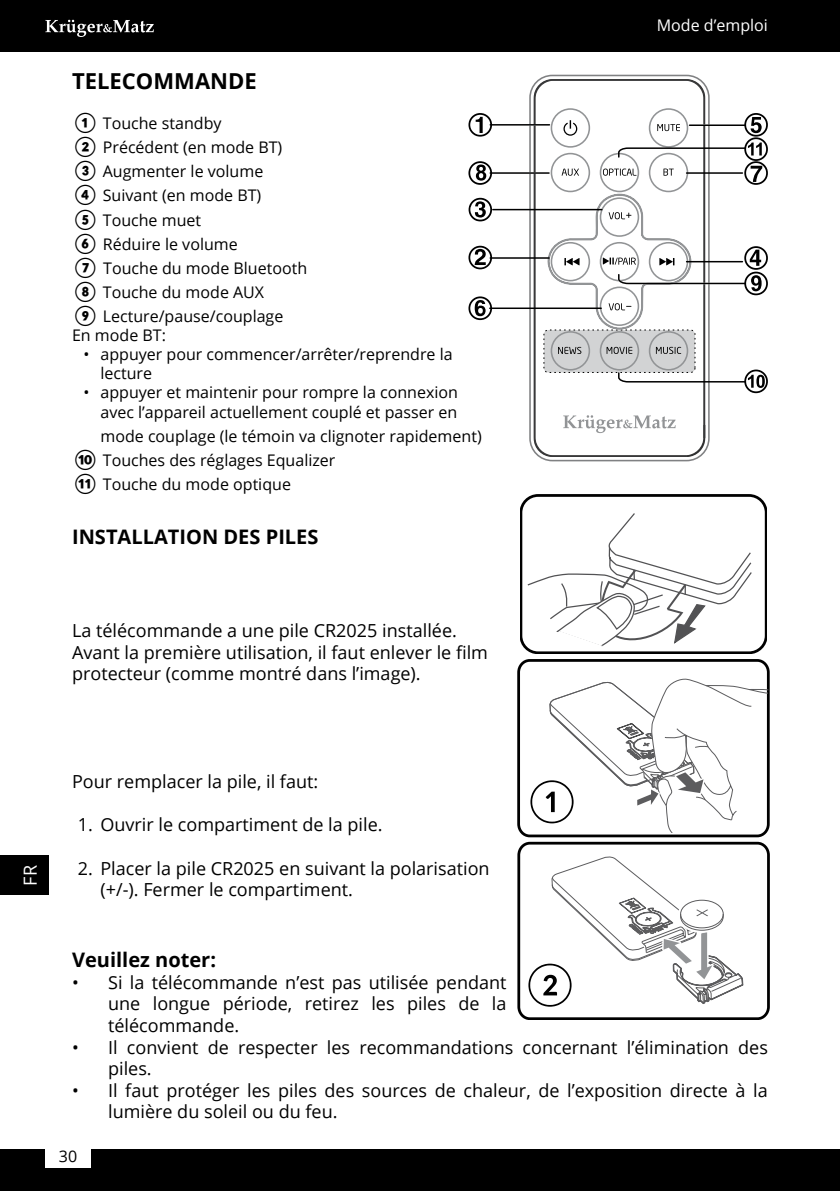
<style>
.page{position:relative;width:840px;height:1191px;background:#fff}
.page>*{position:absolute;margin:0;border:0;box-sizing:border-box;transform-origin:0 0}
.t1{font:700 22px "Open Sans";color:#000}
.t2{font:700 20px "Open Sans";color:#000}
.t3{font:18px/21.6px "Open Sans";color:#000}
.t4{font:18px "Open Sans";color:#fff}
.t5{font:16px/24px "Open Sans";color:#000}
.t6{font:16px "Open Sans";color:#fff}
.s1{font-family:"Carlito";font-weight:700;font-size:20px}
</style>
<div class="page">
<hr style="left:839px;top:1149px;width:1px;height:42px;background:#000">
<div style="left:0;top:0;width:839px;height:51px;background:#000"></div>
<svg style="left:45px;top:20px;width:109px;height:17px"></svg>
<div style="left:0;top:1149px;width:839px;height:42px;background:#000"></div>
<div style="left:45px;top:1144px;width:46px;height:24px;background:#fff"></div>
<div style="left:0;top:855px;width:49px;height:40px;background:#000"></div>
<div style="left:529px;top:75px;width:180px;height:386px;border:2px solid #808183;border-radius:22px"></div>
<svg style="left:533px;top:78px;width:172px;height:380px"></svg>
<svg style="left:684px;top:437px;width:21px;height:21px"></svg>
<svg style="left:492px;top:123px;width:54px;height:162px"></svg>
<hr style="left:490px;top:124px;width:59px;height:2px;background:#000">
<hr style="left:490px;top:172px;width:58px;height:2px;background:#000">
<hr style="left:490px;top:257px;width:58px;height:2px;background:#000">
<hr style="left:489px;top:307px;width:112px;height:2px;background:#000">
<hr style="left:492px;top:209px;width:109px;height:1px;background:#000">
<svg style="left:468px;top:113px;width:24px;height:24px"></svg>
<svg style="left:468px;top:198px;width:24px;height:23px"></svg>
<svg style="left:468px;top:246px;width:24px;height:23px"></svg>
<svg style="left:468px;top:296px;width:24px;height:24px"></svg>
<svg style="left:563px;top:415px;width:112px;height:18px"></svg>
<svg style="left:468px;top:161px;width:24px;height:24px"></svg>
<svg style="left:546px;top:107px;width:221px;height:286px"></svg>
<svg style="left:526px;top:513px;width:226px;height:139px"></svg>
<div style="left:520px;top:495px;width:246px;height:158px;border:3px solid #000;border-radius:17px"></div>
<div style="left:517px;top:659px;width:251px;height:178px;border:3px solid #000;border-radius:11px"></div>
<svg style="left:528px;top:678px;width:240px;height:341px"></svg>
<p class="t1" style="left:72px;top:65px;width:186px">TELECOMMANDE</p>
<p class="t5" style="left:72px;top:111px;width:236px"><span class="s1">①</span> Touche standby<br><span class="s1">②</span> Précédent (en mode BT)<br><span class="s1">③</span> Augmenter le volume<br><span class="s1">④</span> Suivant (en mode BT)<br><span class="s1">⑤</span> Touche muet<br><span class="s1">⑥</span> Réduire le volume<br><span class="s1">⑦</span> Touche du mode Bluetooth<br><span class="s1">⑧</span> Touche du mode AUX<br><span class="s1">⑨</span> Lecture/pause/couplage</p>
<p class="t5" style="left:72px;top:322px;width:95px">En mode BT:</p>
<p class="t5" style="left:100px;top:344px;width:353px;line-height:19.2px;text-indent:-17px">• appuyer pour commencer/arrêter/reprendre la lecture</p>
<p class="t5" style="left:83px;top:382px;width:376px;line-height:19.2px;text-align:right">• appuyer et maintenir pour rompre la connexion avec l’appareil actuellement couplé et passer en</p>
<p class="t5" style="left:72px;top:423px;width:411px;text-indent:28px">mode couplage (le témoin va clignoter rapidement) <span class="s1">⑩</span> Touches des réglages Equalizer<br><span class="s1">⑪</span> Touche du mode optique</p>
<p class="t2" style="left:72px;top:522px;width:248px">INSTALLATION DES PILES</p>
<p class="t3" style="left:72px;top:619px;width:417px">La télécommande a une pile CR2025 installée.<br>Avant la première utilisation, il faut enlever le film protecteur (comme montré dans l’image).</p>
<p class="t6" style="left:656px;top:14px;width:113px">Mode d’emploi</p>
<p class="t4" style="left:18px;top:885px;width:22px;rotate:-90deg">FR</p>
<p class="t3" style="left:72px;top:770px;width:247px">Pour remplacer la pile, il faut:</p>
<p class="t3" style="left:78px;top:813px;width:306px">1. Ouvrir le compartiment de la pile.</p>
<p class="t3" style="left:100px;top:856px;width:390px;text-indent:-23px">2. Placer la pile CR2025 en suivant la polarisation (+/-). Fermer le compartiment.</p>
<p class="t2" style="left:72px;top:945px;width:145px">Veuillez noter:</p>
<p class="t3" style="left:108px;top:971px;width:400px;text-align:justify;text-indent:-36px">• Si la télécommande n’est pas utilisée pendant une longue période, retirez les piles de la télécommande.</p>
<p class="t3" style="left:108px;top:1035px;width:661px;text-indent:-36px">• Il convient de respecter les recommandations concernant l’élimination des piles.</p>
<p class="t3" style="left:108px;top:1079px;width:661px;text-indent:-36px">• Il faut protéger les piles des sources de chaleur, de l’exposition directe à la lumière du soleil ou du feu.</p>
<p class="t5" style="left:59px;top:1143px;width:20px">30</p>
</div>
